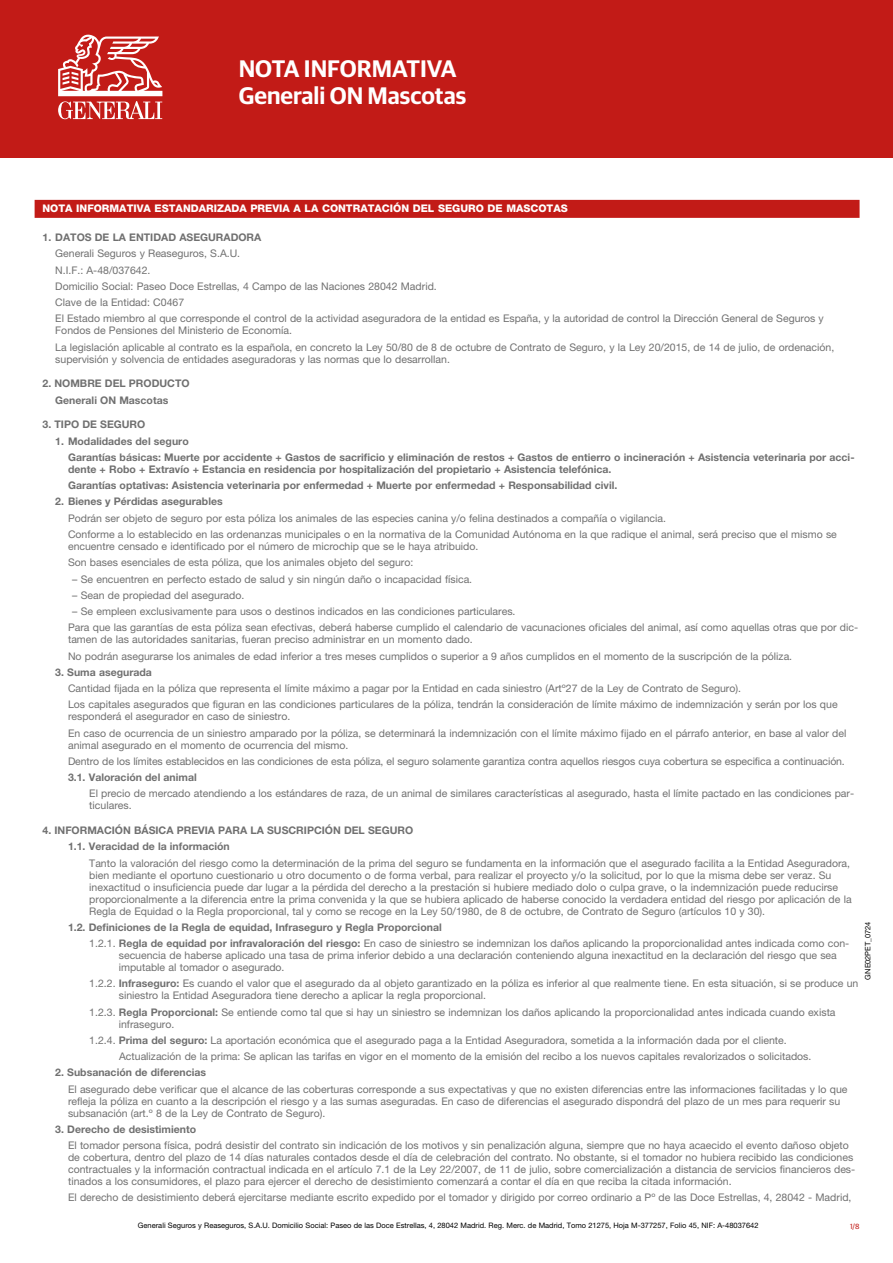
<style>
.page{position:relative;width:893px;height:1263px;background:#fff}
.page>*{position:absolute;margin:0;border:0;box-sizing:border-box;transform-origin:0 0}
.t1{font:600 24px/27px "Guardian Sans";color:#fff}
.t2{font:10.5px/16.2px "Helvetica Neue LT Std";color:#707070}
.t3{font:700 10.5px/16.2px "Helvetica Neue LT Std";color:#707070}
.t4{font:800 10.5px "Helvetica Neue LT Std";color:#fff}
.t5{font:7.5px "Helvetica Neue LT Std";color:#000}
.t6{font:7.5px "Guardian Sans";color:#c21b17}
.s1{font-weight:400}
.s2{font-weight:700}
</style>
<div class="page">
<div style="left:0;top:0;width:893px;height:157px;background:#c21b17"></div>
<svg style="left:58px;top:34px;width:104px;height:85px"></svg>
<div style="left:35px;top:200px;width:824px;height:18px;background:#c21b17"></div>
<h1 class="t1" style="left:239px;top:54px;width:229px">NOTA INFORMATIVA<br>Generali ON Mascotas</h1>
<p class="t4" style="left:43px;top:202px;width:527px">NOTA INFORMATIVA ESTANDARIZADA PREVIA A LA CONTRATACIÓN DEL SEGURO DE MASCOTAS</p>
<p class="t3" style="left:43px;top:229px;width:220px">1. DATOS DE LA ENTIDAD ASEGURADORA</p>
<p class="t2" style="left:55px;top:245px;width:770px">Generali Seguros y Reaseguros, S.A.U.<br>N.I.F.: A-48/037642.<br>Domicilio Social: Paseo Doce Estrellas, 4 Campo de las Naciones 28042 Madrid.<br>Clave de la Entidad: C0467<br>El Estado miembro al que corresponde el control de la actividad aseguradora de la entidad es España, y la autoridad de control la Dirección General de Seguros y</p>
<p class="t2" style="left:55px;top:322px;width:780px">Fondos de Pensiones del Ministerio de Economía.<br>La legislación aplicable al contrato es la española, en concreto la Ley 50/80 de 8 de octubre de Contrato de Seguro, y la Ley 20/2015, de 14 de julio, de ordenación,</p>
<p class="t2" style="left:55px;top:351px;width:396px">supervisión y solvencia de entidades aseguradoras y las normas que lo desarrollan.</p>
<p class="t3" style="left:55px;top:375px;width:136px;text-indent:-13px">2. NOMBRE DEL PRODUCTO<br>Generali ON Mascotas</p>
<p class="t3" style="left:43px;top:416px;width:104px">3. TIPO DE SEGURO</p>
<p class="t3" style="left:68px;top:433px;width:788px;text-indent:-13px">1. Modalidades del seguro<br>Garantías básicas: Muerte por accidente + Gastos de sacrificio y eliminación de restos + Gastos de entierro o incineración + Asistencia veterinaria por acci-</p>
<p class="t3" style="left:68px;top:461px;width:551px">dente + Robo + Extravío + Estancia en residencia por hospitalización del propietario + Asistencia telefónica.<br>Garantías optativas: Asistencia veterinaria por enfermedad + Muerte por enfermedad + Responsabilidad civil.</p>
<p class="t3" style="left:55px;top:493px;width:169px">2. Bienes y Pérdidas asegurables</p>
<p class="t2" style="left:68px;top:510px;width:770px">Podrán ser objeto de seguro por esta póliza los animales de las especies canina y/o felina destinados a compañía o vigilancia.<br>Conforme a lo establecido en las ordenanzas municipales o en la normativa de la Comunidad Autónoma en la que radique el animal, será preciso que el mismo se</p>
<p class="t2" style="left:68px;top:538px;width:412px">encuentre censado e identificado por el número de microchip que se le haya atribuido.<br>Son bases esenciales de esta póliza, que los animales objeto del seguro:</p>
<p class="t2" style="left:72px;top:570px;width:401px">– Se encuentren en perfecto estado de salud y sin ningún daño o incapacidad física.</p>
<p class="t2" style="left:72px;top:587px;width:174px">– Sean de propiedad del asegurado.</p>
<p class="t2" style="left:68px;top:603px;width:792px;text-indent:4px">– Se empleen exclusivamente para usos o destinos indicados en las condiciones particulares.<br>Para que las garantías de esta póliza sean efectivas, deberá haberse cumplido el calendario de vacunaciones oficiales del animal, así como aquellas otras que por dic-</p>
<p class="t2" style="left:68px;top:631px;width:726px">tamen de las autoridades sanitarias, fueran preciso administrar en un momento dado.<br>No podrán asegurarse los animales de edad inferior a tres meses cumplidos o superior a 9 años cumplidos en el momento de la suscripción de la póliza.</p>
<p class="t3" style="left:55px;top:664px;width:98px">3. Suma asegurada</p>
<p class="t2" style="left:68px;top:680px;width:771px">Cantidad fijada en la póliza que representa el límite máximo a pagar por la Entidad en cada siniestro (Artº27 de la Ley de Contrato de Seguro).<br>Los capitales asegurados que figuran en las condiciones particulares de la póliza, tendrán la consideración de límite máximo de indemnización y serán por los que</p>
<p class="t2" style="left:68px;top:708px;width:780px">responderá el asegurador en caso de siniestro.<br>En caso de ocurrencia de un siniestro amparado por la póliza, se determinará la indemnización con el límite máximo fijado en el párrafo anterior, en base al valor del</p>
<p class="t2" style="left:68px;top:736px;width:778px">animal asegurado en el momento de ocurrencia del mismo.<br>Dentro de los límites establecidos en las condiciones de esta póliza, el seguro solamente garantiza contra aquellos riesgos cuya cobertura se especifica a continuación.</p>
<p class="t3" style="left:68px;top:769px;width:130px">3.1. Valoración del animal</p>
<p class="t2" style="left:89px;top:787px;width:766px;line-height:12px">El precio de mercado atendiendo a los estándares de raza, de un animal de similares características al asegurado, hasta el límite pactado en las condiciones par&shy;ticulares.</p>
<p class="t3" style="left:68px;top:822px;width:347px;text-indent:-26px">4. INFORMACIÓN BÁSICA PREVIA PARA LA SUSCRIPCIÓN DEL SEGURO<br>1.1. Veracidad de la información</p>
<p class="t2" style="left:89px;top:857px;width:764px;line-height:12px">Tanto la valoración del riesgo como la determinación de la prima del seguro se fundamenta en la información que el asegurado facilita a la Entidad Aseguradora, bien mediante el oportuno cuestionario u otro documento o de forma verbal, para realizar el proyecto y/o la solicitud, por lo que la misma debe ser veraz. Su inexactitud o insuficiencia puede dar lugar a la pérdida del derecho a la prestación si hubiere mediado dolo o culpa grave, o la indemnización puede reducirse proporcionalmente a la diferencia entre la prima convenida y la que se hubiera aplicado de haberse conocido la verdadera entidad del riesgo por aplicación de la Regla de Equidad o la Regla proporcional, tal y como se recoge en la Ley 50/1980, de 8 de octubre, de Contrato de Seguro (artículos 10 y 30).</p>
<p class="t3" style="left:89px;top:919px;width:761px;text-indent:-21px">1.2. Definiciones de la Regla de equidad, Infraseguro y Regla Proporcional<br><span class="s1">1.2.1.</span> Regla de equidad por infravaloración del riesgo: <span class="s1">En caso de siniestro se indemnizan los daños aplicando la proporcionalidad antes indicada como con-</span></p>
<p class="t2" style="left:119px;top:949px;width:720px;line-height:12px">secuencia de haberse aplicado una tasa de prima inferior debido a una declaración conteniendo alguna inexactitud en la declaración del riesgo que sea imputable al tomador o asegurado.</p>
<p class="t2" style="left:119px;top:977px;width:741px;line-height:12px;text-indent:-29px">1.2.2. <span class="s2">Infraseguro:</span> Es cuando el valor que el asegurado da al objeto garantizado en la póliza es inferior al que realmente tiene. En esta situación, si se produce un siniestro la Entidad Aseguradora tiene derecho a aplicar la regla proporcional.</p>
<p class="t2" style="left:119px;top:1006px;width:718px;line-height:12px;text-indent:-29px">1.2.3. <span class="s2">Regla Proporcional:</span> Se entiende como tal que si hay un siniestro se indemnizan los daños aplicando la proporcionalidad antes indicada cuando exista infraseguro.</p>
<p class="t2" style="left:119px;top:1032px;width:694px;text-indent:-30px">1.2.4. <span class="s2">Prima del seguro:</span> La aportación económica que el asegurado paga a la Entidad Aseguradora, sometida a la información dada por el cliente.<br>Actualización de la prima: Se aplican las tarifas en vigor en el momento de la emisión del recibo a los nuevos capitales revalorizados o solicitados.</p>
<p class="t3" style="left:55px;top:1064px;width:152px">2. Subsanación de diferencias</p>
<p class="t2" style="left:68px;top:1083px;width:781px;line-height:12px">El asegurado debe verificar que el alcance de las coberturas corresponde a sus expectativas y que no existen diferencias entre las informaciones facilitadas y lo que refleja la póliza en cuanto a la descripción el riesgo y a las sumas aseguradas. En caso de diferencias el asegurado dispondrá del plazo de un mes para requerir su subsanación (art.º 8 de la Ley de Contrato de Seguro).</p>
<p class="t3" style="left:55px;top:1121px;width:142px">3. Derecho de desistimiento</p>
<p class="t2" style="left:68px;top:1139px;width:789px;line-height:12px">El tomador persona física, podrá desistir del contrato sin indicación de los motivos y sin penalización alguna, siempre que no haya acaecido el evento dañoso objeto de cobertura, dentro del plazo de 14 días naturales contados desde el día de celebración del contrato. No obstante, si el tomador no hubiera recibido las condiciones contractuales y la información contractual indicada en el artículo 7.1 de la Ley 22/2007, de 11 de julio, sobre comercialización a distancia de servicios financieros des&shy;tinados a los consumidores, el plazo para ejercer el derecho de desistimiento comenzará a contar el día en que reciba la citada información.</p>
<p class="t2" style="left:68px;top:1189px;width:785px">El derecho de desistimiento deberá ejercitarse mediante escrito expedido por el tomador y dirigido por correo ordinario a Pº de las Doce Estrellas, 4, 28042 - Madrid,</p>
<p class="t5" style="left:863px;top:979px;width:60px;rotate:-90deg">GNE02PET_0724</p>
<p class="t5" style="left:138px;top:1221px;width:622px">Generali Seguros y Reaseguros, S.A.U. Domicilio Social: Paseo de las Doce Estrellas, 4, 28042 Madrid. Reg. Merc. de Madrid, Tomo 21275, Hoja M-377257, Folio 45, NIF: A-48037642</p>
<p class="t6" style="left:850px;top:1221px;width:11px">1/8</p>
</div>
